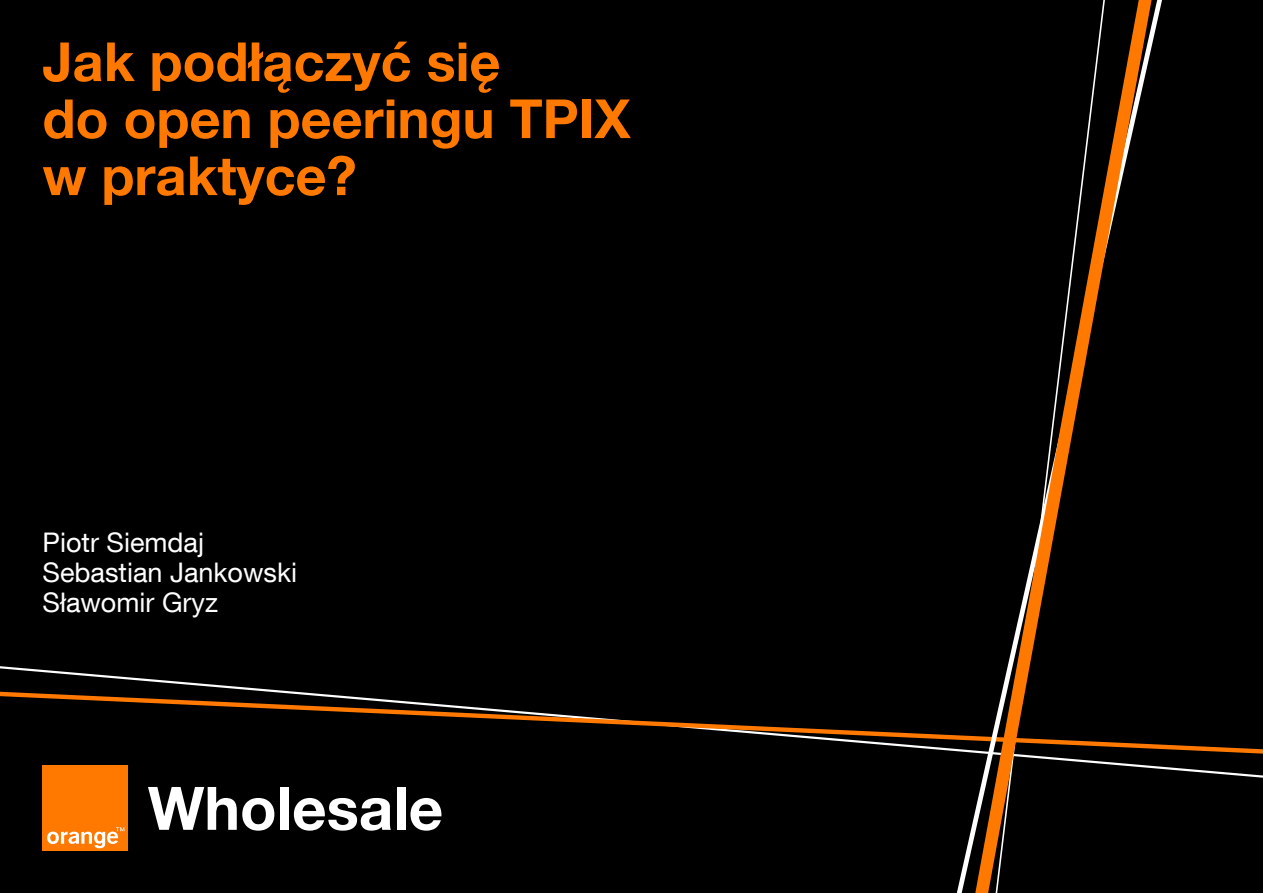
<style>
.page{position:relative;width:1263px;height:893px;background:#000}
.page>*{position:absolute;margin:0;border:0;box-sizing:border-box;transform-origin:0 0}
.t1{font:700 60px "Helvetica Neue";color:#fff}
.Bigger_-_header_-_white{font:700 54px/57px "Helvetica Neue";color:#ff7900}
.body_bullets_on_white{font:27px/30px "Helvetica Neue";color:#fff}
</style>
<div class="page">
<div style="left:43px;top:766px;width:85px;height:85px;background:#ff7900"></div>
<svg style="left:47px;top:827px;width:77px;height:21px"></svg>
<svg style="left:0;top:666px;width:1263px;height:124px"></svg>
<svg style="left:0;top:683px;width:1263px;height:77px"></svg>
<svg style="left:941px;top:666px;width:242px;height:124px"></svg>
<svg style="left:954px;top:0;width:222px;height:893px"></svg>
<p class="Bigger_-_header_-_white" style="left:43px;top:32px;width:589px">Jak podłączyć się<br>do open peeringu TPIX w praktyce?</p>
<p class="body_bullets_on_white" style="left:43px;top:527px;width:256px">Piotr Siemdaj<br>Sebastian Jankowski<br>Sławomir Gryz</p>
<p class="t1" style="left:148px;top:770px;width:297px">Wholesale</p>
</div>
